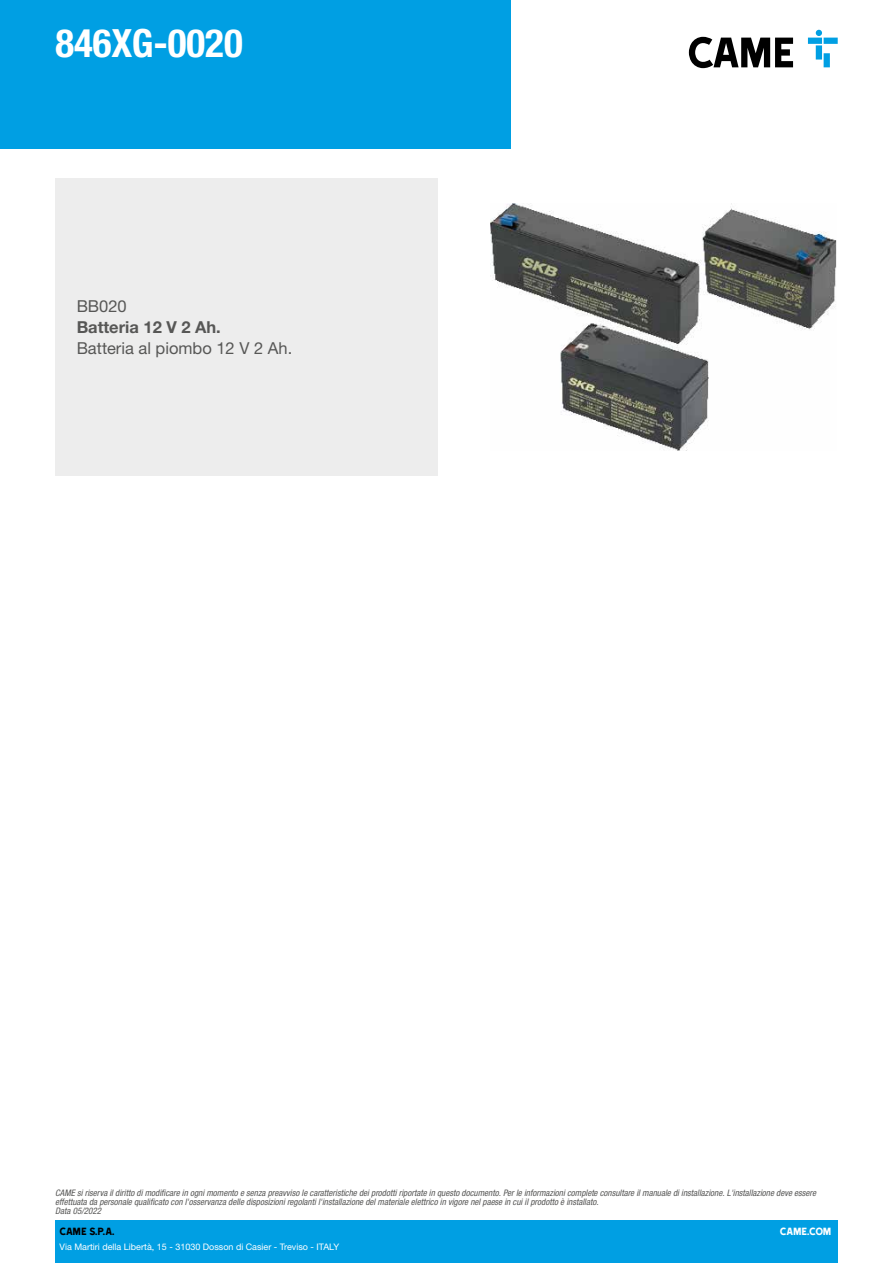
<style>
.page{position:relative;width:893px;height:1263px;background:#fff}
.page>*{position:absolute;margin:0;border:0;box-sizing:border-box;transform-origin:0 0}
.t1{font:700 condensed 39px "Helvetica Neue LTW1 G";color:#fff}
.t2{font:16.5px "Helvetica Neue LTW1 G";color:#575756}
.t3{font:700 16.5px "Helvetica Neue LTW1 G";color:#575756}
.t4{font:12px "Came Type";color:#000}
.t5{font:12px "Came Type";letter-spacing:-.025em;color:#fff}
.t6{font:italic condensed 9px/9px "Helvetica Neue LTW1 G";color:#575756}
.t7{font:9px "Helvetica Neue LTW1 G";color:#fff}
</style>
<div class="page">
<div style="left:55px;top:1220px;width:783px;height:43px;background:#009fe3"></div>
<div style="left:0;top:0;width:510px;height:149px;background:#009fe3"></div>
<svg style="left:689px;top:37px;width:104px;height:31px"></svg>
<svg style="left:808px;top:30px;width:30px;height:37px"></svg>
<div style="left:55px;top:178px;width:383px;height:298px;background:#ededed"></div>
<img style="left:490px;top:204px;width:347px;height:246px">
<h1 class="t1" style="left:55px;top:20px;width:189px">846XG-0020</h1>
<h2 class="t2" style="left:77px;top:296px;width:52px">BB020</h2>
<h2 class="t3" style="left:77px;top:317px;width:146px">Batteria 12 V 2 Ah.</h2>
<h2 class="t2" style="left:77px;top:338px;width:217px">Batteria al piombo 12 V 2 Ah.</h2>
<p class="t6" style="left:55px;top:1189px;width:762px">CAME si riserva il diritto di modificare in ogni momento e senza preavviso le caratteristiche dei prodotti riportate in questo documento. Per le informazioni complete consultare il manuale di installazione. L'installazione deve essere effettuata da personale qualificato con l'osservanza delle disposizioni regolanti l'installazione del materiale elettrico in vigore nel paese in cui il prodotto è installato.<br>Data 05/2022</p>
<h3 class="t4" style="left:60px;top:1225px;width:57px">CAME S.P.A.</h3>
<p class="t7" style="left:60px;top:1241px;width:281px">Via Martiri della Libertà, 15 - 31030 Dosson di Casier - Treviso - ITALY</p>
<h3 class="t5" style="left:780px;top:1225px;width:53px">CAME.COM</h3>
</div>
